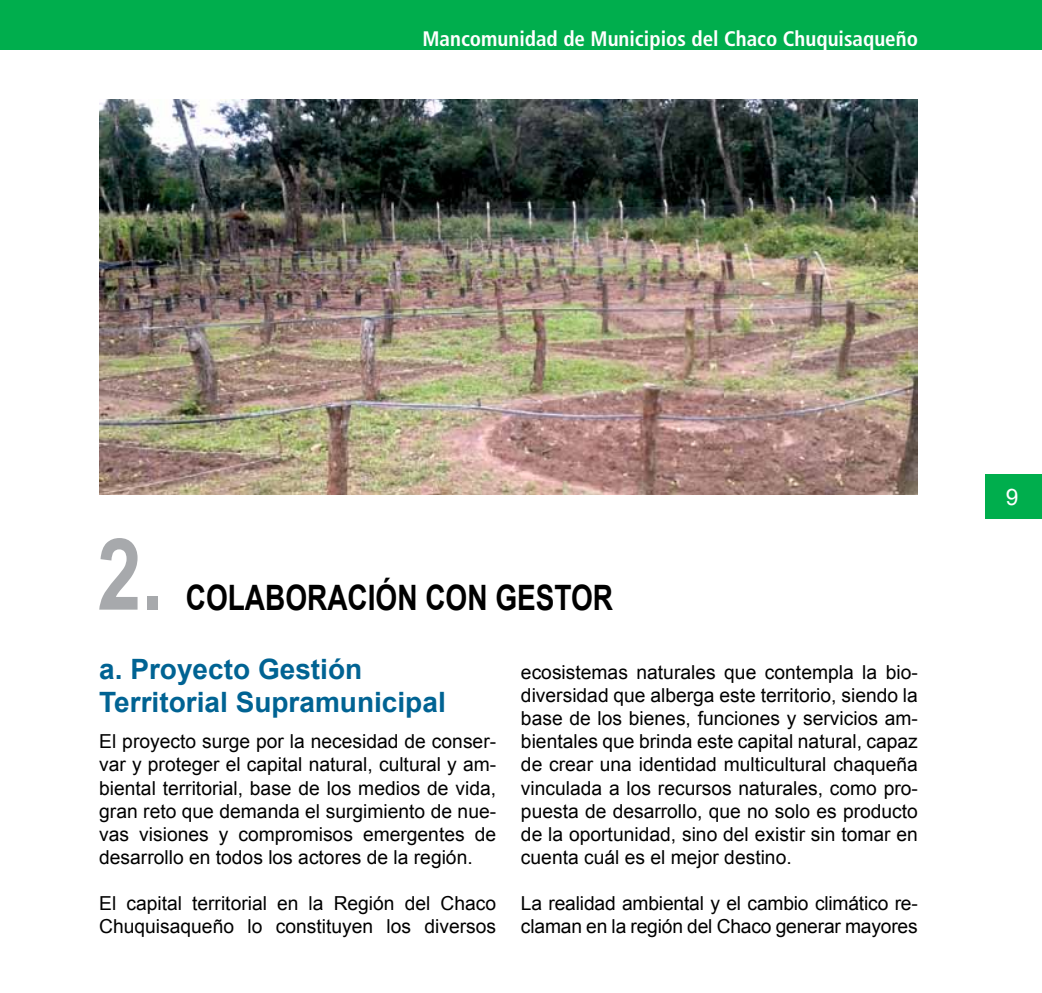
<style>
.page{position:relative;width:1042px;height:993px;background:#fff}
.page>*{position:absolute;margin:0;border:0;box-sizing:border-box;transform-origin:0 0}
.t1{font:700 99.58px "Arial";color:#a7a9ac;scale:.8 1}
.t2{font:700 35px "Arial";color:#000;scale:.8 1}
.t3{font:700 28px/33.2px "Arial";color:#006393}
.t4{font:22.75px "Arial";color:#fff}
.t5{font:700 condensed 21px "Frutiger LT Std";color:#fff}
.t6{font:19.25px/23.1px "Arial";color:#000;text-align:justify}
</style>
<div class="page">
<div style="left:0;top:0;width:1042px;height:50px;background:#00ae4d"></div>
<div style="left:985px;top:474px;width:57px;height:44px;background:#00ae4d"></div>
<img style="left:99px;top:99px;width:819px;height:395px">
<p class="t5" style="left:422px;top:26px;width:497px">Mancomunidad de Municipios del Chaco Chuquisaqueño</p>
<h1 class="t1" style="left:97px;top:504px;width:85px">2.</h1>
<h2 class="t2" style="left:186px;top:572px;width:536px">COLABORACIÓN CON GESTOR</h2>
<h3 class="t3" style="left:99px;top:652px;width:348px">a. Proyecto Gestión<br>Territorial Supramunicipal</h3>
<p class="t6" style="left:99px;top:729px;width:398px">El proyecto surge por la necesidad de conser&shy;var y proteger el capital natural, cultural y am&shy;biental territorial, base de los medios de vida, gran reto que demanda el surgimiento de nue&shy;vas visiones y compromisos emergentes de desarrollo en todos los actores de la región.</p>
<p class="t6" style="left:99px;top:891px;width:398px">El capital territorial en la Región del Chaco<br>Chuquisaqueño lo constituyen los diversos</p>
<p class="t6" style="left:521px;top:660px;width:398px">ecosistemas naturales que contempla la bio&shy;diversidad que alberga este territorio, siendo la base de los bienes, funciones y servicios am&shy;bientales que brinda este capital natural, capaz de crear una identidad multicultural chaqueña vinculada a los recursos naturales, como pro&shy;puesta de desarrollo, que no solo es producto de la oportunidad, sino del existir sin tomar en cuenta cuál es el mejor destino.</p>
<p class="t6" style="left:521px;top:891px;width:398px">La realidad ambiental y el cambio climático re&shy;claman en la región del Chaco generar mayores</p>
<p class="t4" style="left:1006px;top:481px;width:14px">9</p>
</div>
